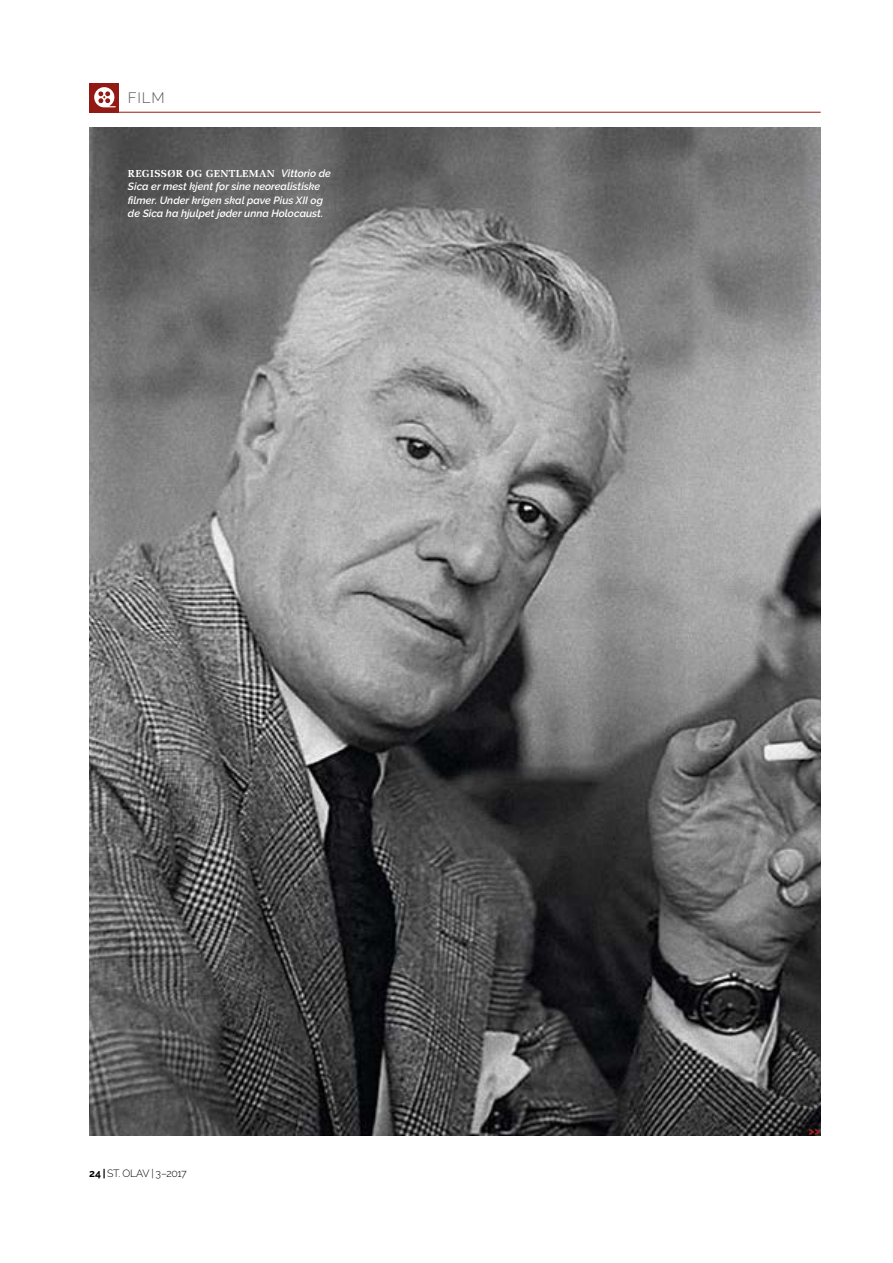
<style>
.page{position:relative;width:893px;height:1263px;background:#fff}
.page>*{position:absolute;margin:0;border:0;box-sizing:border-box;transform-origin:0 0}
.t1{font:300 15px "Raleway";color:#575756}
.t2{font:800 12px "Raleway";color:#98241a}
.t3{font:italic 600 10.5px/13.5px "Raleway";color:#fff}
.t4{font:700 10.5px "URW Latino TCAT";letter-spacing:.03em;color:#fff}
.t5{font:300 10.5px "Raleway";letter-spacing:-.03em;color:#000}
.s1{font-family:"Raleway";font-weight:600;font-style:italic}
.s2{font-weight:700}
</style>
<div class="page">
<img style="left:89px;top:128px;width:732px;height:1007px">
<div style="left:89px;top:83px;width:30px;height:29px;background:#931a14"></div>
<svg style="left:94px;top:87px;width:22px;height:20px"></svg>
<hr style="left:89px;top:112px;width:732px;height:1px;background:#931a14">
<h1 class="t1" style="left:128px;top:89px;width:38px">FILM</h1>
<p class="t4" style="left:128px;top:167px;width:204px">REGISSØR OG GENTLEMAN <span class="s1">Vittorio de</span></p>
<p class="t3" style="left:128px;top:180px;width:197px">Sica er mest kjent for sine neorealistiske filmer. Under krigen skal pave Pius XII og de Sica ha hjulpet jøder unna Holocaust.</p>
<p class="t5" style="left:89px;top:1167px;width:99px"><span class="s2">24 |</span> ST. OLAV | 3–2017</p>
<p class="t2" style="left:808px;top:1124px;width:14px">&gt;&gt;</p>
</div>
